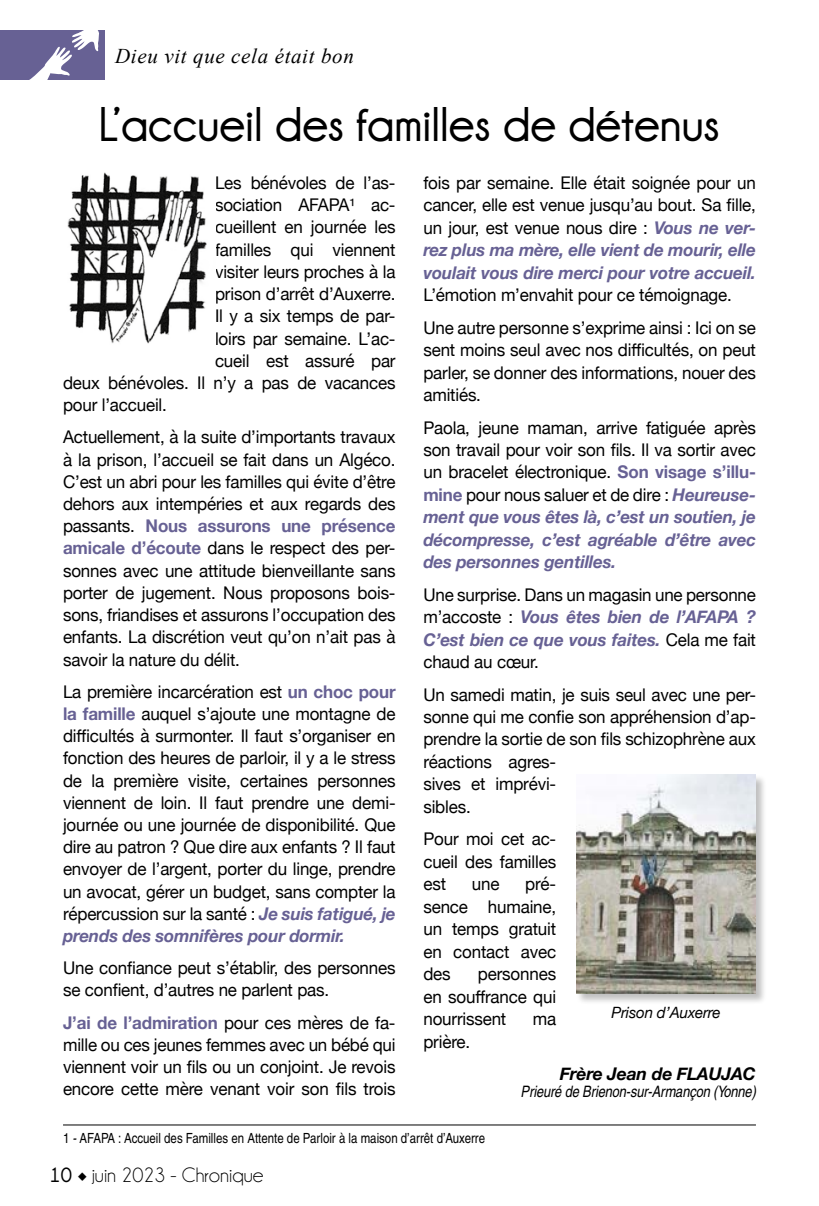
<style>
.page{position:relative;width:819px;height:1206px;background:#fff}
.page>*{position:absolute;margin:0;border:0;box-sizing:border-box;transform-origin:0 0}
.t1{font:700 49px "Champagne&Limousines";color:#000}
.t2{font:italic 21px "Times New Roman";letter-spacing:.03em;color:#000}
.t3{font:21px "Champagne&Limousines";color:#000}
.t4{font:17.5px/22.4px "Helvetica Neue";letter-spacing:-.01em;color:#000;text-align:justify}
.t5{font:italic 700 17.5px "Helvetica Neue";letter-spacing:-.01em;color:#000}
.t6{font:italic condensed 15.75px "Helvetica";letter-spacing:-.01em;color:#000}
.t7{font:italic 15.58px "Helvetica Neue";letter-spacing:-.01em;color:#000}
.t8{font:condensed 14px "Helvetica";color:#000}
.s1{font-weight:700;color:#676194}
.s2{font-weight:700;font-style:italic;color:#676194}
.s3{font-style:italic}
.s4{font-weight:700}
.s5{font-family:"Minion Pro"}
</style>
<div class="page">
<div style="left:0;top:30px;width:104px;height:49px;background:#676194"></div>
<svg style="left:24px;top:30px;width:75px;height:50px"></svg>
<hr style="left:63px;top:1124px;width:693px;height:1px;background:#000">
<img style="left:67px;top:172px;width:140px;height:172px">
<div style="left:575px;top:774px;width:192px;height:230px;background:#000;opacity:.25"></div>
<img style="left:576px;top:774px;width:180px;height:219px">
<p class="t2" style="left:115px;top:42px;width:240px">Dieu vit que cela était bon</p>
<h1 class="t1" style="left:99px;top:97px;width:622px">L’accueil des familles de détenus</h1>
<p class="t4" style="left:215px;top:172px;width:182px">Les bénévoles de l’as-</p>
<p class="t4" style="left:215px;top:195px;width:182px">sociation AFAPA¹ ac-</p>
<p class="t4" style="left:215px;top:217px;width:182px">cueillent en journée les</p>
<p class="t4" style="left:215px;top:239px;width:182px">familles qui viennent</p>
<p class="t4" style="left:215px;top:261px;width:182px">visiter leurs proches à la</p>
<p class="t4" style="left:215px;top:283px;width:182px">prison d’arrêt d’Auxerre.</p>
<p class="t4" style="left:215px;top:306px;width:182px">Il y a six temps de par-</p>
<p class="t4" style="left:215px;top:328px;width:182px">loirs par semaine. L’ac-</p>
<p class="t4" style="left:215px;top:350px;width:182px">cueil est assuré par</p>
<p class="t4" style="left:63px;top:372px;width:334px">deux bénévoles. Il n’y a pas de vacances</p>
<p class="t4" style="left:63px;top:395px;width:105px">pour l’accueil.</p>
<p class="t4" style="left:63px;top:427px;width:334px">Actuellement, à la suite d’importants travaux à la prison, l’accueil se fait dans un Algéco.<br>C’est un abri pour les familles qui évite d’être dehors aux intempéries et aux regards des passants. <span class="s1">Nous assurons une présence amicale d’écoute</span> dans le respect des per&shy;sonnes avec une attitude bienveillante sans porter de jugement. Nous proposons bois&shy;sons, friandises et assurons l’occupation des enfants. La discrétion veut qu’on n’ait pas à savoir la nature du délit.</p>
<p class="t4" style="left:63px;top:681px;width:334px">La première incarcération est <span class="s1">un choc pour la famille</span> auquel s’ajoute une montagne de difficultés à surmonter. Il faut s’organiser en fonction des heures de parloir, il y a le stress de la première visite, certaines personnes viennent de loin. Il faut prendre une demi&shy;journée ou une journée de disponibilité. Que dire au patron ? Que dire aux enfants ? Il faut envoyer de l’argent, porter du linge, prendre un avocat, gérer un budget, sans compter la répercussion sur la santé : <span class="s2">Je suis fatigué, je prends des somnifères pour dormir.</span></p>
<p class="t4" style="left:63px;top:957px;width:334px">Une confiance peut s’établir, des personnes se confient, d’autres ne parlent pas.</p>
<p class="t4" style="left:63px;top:1012px;width:334px"><span class="s1">J’ai de l’admiration</span> pour ces mères de fa&shy;mille ou ces jeunes femmes avec un bébé qui viennent voir un fils ou un conjoint. Je revois encore cette mère venant voir son fils trois</p>
<p class="t4" style="left:423px;top:172px;width:334px">fois par semaine. Elle était soignée pour un cancer, elle est venue jusqu’au bout. Sa fille, un jour, est venue nous dire : <span class="s2">Vous ne ver&shy;rez plus ma mère, elle vient de mourir, elle voulait vous dire merci pour votre accueil.</span></p>
<p class="t4" style="left:423px;top:280px;width:334px;line-height:32.4px">L’émotion m’envahit pour ce témoignage.<br>Une autre personne s’exprime ainsi : Ici on se</p>
<p class="t4" style="left:423px;top:340px;width:334px">sent moins seul avec nos difficultés, on peut parler, se donner des informations, nouer des amitiés.</p>
<p class="t4" style="left:423px;top:417px;width:334px">Paola, jeune maman, arrive fatiguée après son travail pour voir son fils. Il va sortir avec un bracelet électronique. <span class="s1">Son visage s’illu&shy;mine</span> pour nous saluer et de dire : <span class="s2">Heureuse&shy;ment que vous êtes là, c’est un soutien, je décompresse, c’est agréable d’être avec des personnes gentilles.</span></p>
<p class="t4" style="left:423px;top:584px;width:334px">Une surprise. Dans un magasin une personne m’accoste : <span class="s2">Vous êtes bien de l’AFAPA ?<br>C’est bien ce que vous faites.</span> Cela me fait chaud au cœur.</p>
<p class="t4" style="left:423px;top:684px;width:334px;text-align:left">Un samedi matin, je suis seul avec une per&shy;sonne qui me confie son appréhension d’ap&shy;prendre la sortie de son fils schizophrène aux réactions agres-<br>sives et imprévi-<br>sibles.</p>
<p class="t4" style="left:423px;top:828px;width:134px">Pour moi cet ac&shy;cueil des familles est</p>
<p class="t4" style="left:423px;top:873px;width:134px;text-indent:102px">pré&shy;sence humaine, un temps gratuit en contact avec des</p>
<p class="t4" style="left:472px;top:873px;width:29px">une</p>
<p class="t4" style="left:423px;top:963px;width:134px;text-indent:55px">personnes en souffrance qui nourrissent</p>
<p class="t7" style="left:611px;top:1001px;width:111px">Prison d’Auxerre</p>
<p class="t4" style="left:532px;top:1008px;width:25px">ma</p>
<p class="t4" style="left:423px;top:1031px;width:48px">prière.</p>
<p class="t5" style="left:559px;top:1060px;width:198px">Frère Jean de FLAUJAC</p>
<p class="t6" style="left:520px;top:1082px;width:237px">Prieuré de Brienon-sur-Armançon (Yonne)</p>
<p class="t8" style="left:63px;top:1129px;width:423px">1 <span class="s3">-</span> AFAPA : Accueil des Familles en Attente de Parloir à la maison d’arrêt d’Auxerre</p>
<p class="t3" style="left:50px;top:1162px;width:215px"><span class="s4">10</span> <span class="s5">◆</span> juin 2023 - Chronique</p>
</div>
